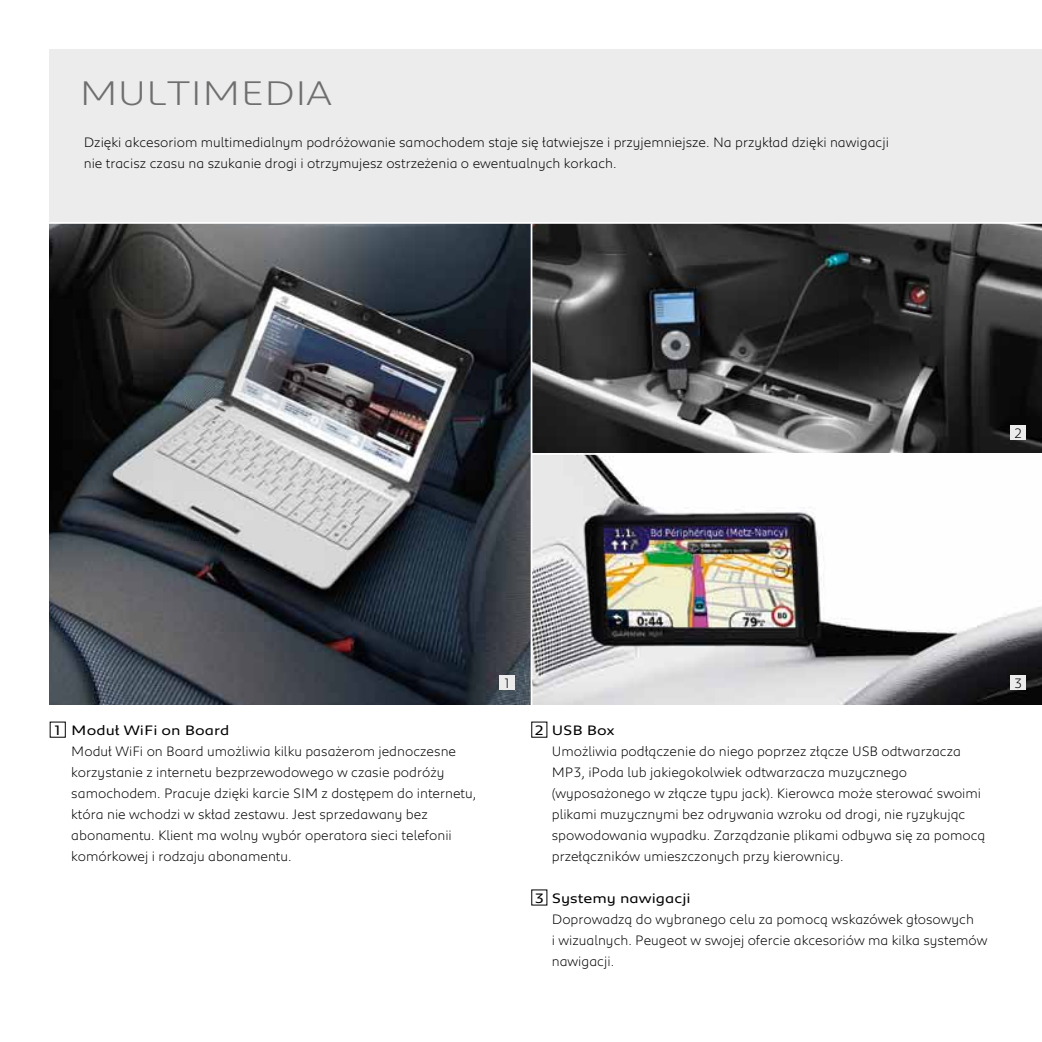
<style>
.page{position:relative;width:1042px;height:1042px;background:#fff}
.page>*{position:absolute;margin:0;border:0;box-sizing:border-box;transform-origin:0 0}
.t1{font:300 35px "Peugeot Expanded";color:#6f6f6e}
.t2{font:300 14px/21px "Peugeot";color:#000}
.t3{font:14px "Peugeot Expanded";color:#000}
</style>
<div class="page">
<img style="left:50px;top:224px;width:992px;height:480px">
<div style="left:50px;top:722px;width:16px;height:15px;border:1px solid #000"></div>
<div style="left:50px;top:50px;width:992px;height:173px;background:#ececed"></div>
<hr style="left:41px;top:222px;width:1001px;height:2px;background:#fff">
<div style="left:1010px;top:425px;width:15px;height:14px;background:#ececed"></div>
<div style="left:1010px;top:675px;width:16px;height:14px;background:#ececed"></div>
<div style="left:499px;top:675px;width:15px;height:14px;background:#ececed"></div>
<hr style="left:531px;top:223px;width:1px;height:493px;background:#fff">
<hr style="left:531px;top:453px;width:511px;height:2px;background:#fff">
<h1 class="t1" style="left:79px;top:69px;width:254px">MULTIMEDIA</h1>
<p class="t2" style="left:84px;top:131px;width:806px">Dzięki akcesoriom multimedialnym podróżowanie samochodem staje się łatwiejsze i przyjemniejsze. Na przykład dzięki nawigacji nie tracisz czasu na szukanie drogi i otrzymujesz ostrzeżenia o ewentualnych korkach.</p>
<p class="t2" style="left:1014px;top:421px;width:10px">2</p>
<p class="t3" style="left:55px;top:721px;width:176px">1 Moduł WiFi on Board</p>
<p class="t2" style="left:71px;top:740px;width:406px">Moduł WiFi on Board umożliwia kilku pasażerom jednoczesne korzystanie z internetu bezprzewodowego w czasie podróży samochodem. Pracuje dzięki karcie SIM z dostępem do internetu, która nie wchodzi w skład zestawu. Jest sprzedawany bez abonamentu. Klient ma wolny wybór operatora sieci telefonii komórkowej i rodzaju abonamentu.</p>
<p class="t2" style="left:503px;top:672px;width:10px">1</p>
<p class="t2" style="left:1014px;top:672px;width:10px">3</p>
<p class="t3" style="left:535px;top:721px;width:10px">2</p>
<p class="t3" style="left:535px;top:888px;width:10px">3</p>
<p class="t3" style="left:552px;top:721px;width:64px">USB Box</p>
<p class="t2" style="left:552px;top:740px;width:435px">Umożliwia podłączenie do niego poprzez złącze USB odtwarzacza MP3, iPoda lub jakiegokolwiek odtwarzacza muzycznego (wyposażonego w złącze typu jack). Kierowca może sterować swoimi plikami muzycznymi bez odrywania wzroku od drogi, nie ryzykując spowodowania wypadku. Zarządzanie plikami odbywa się za pomocą przełączników umieszczonych przy kierownicy.</p>
<p class="t3" style="left:552px;top:889px;width:140px">Systemy nawigacji</p>
<p class="t2" style="left:552px;top:908px;width:437px">Doprowadzą do wybranego celu za pomocą wskazówek głosowych<br>i wizualnych. Peugeot w swojej ofercie akcesoriów ma kilka systemów nawigacji.</p>
</div>
